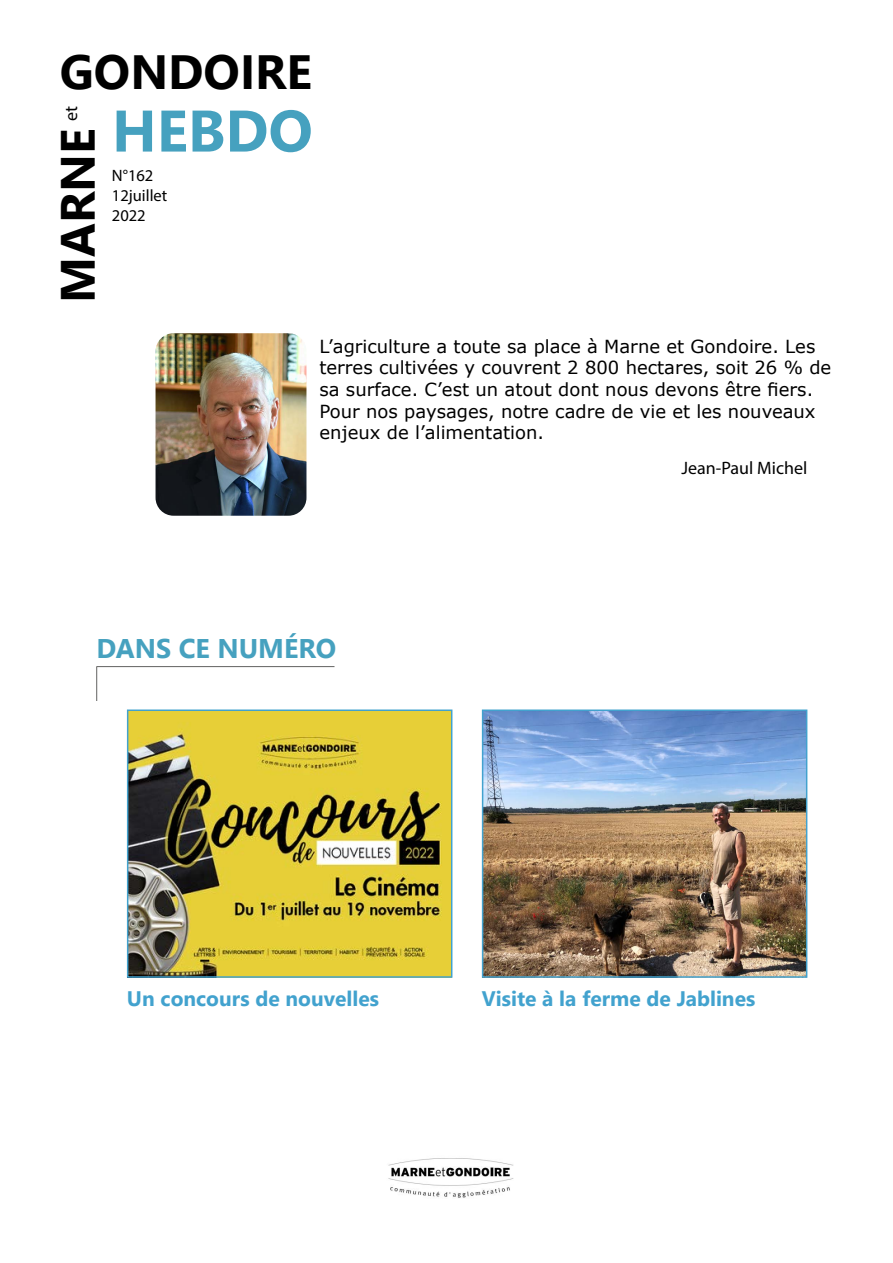
<style>
.page{position:relative;width:893px;height:1263px;background:#fff}
.page>*{position:absolute;margin:0;border:0;box-sizing:border-box;transform-origin:0 0}
.t1{font:700 58.5px "Nirmala UI";color:#46a1bf}
.t2{font:700 48px "Nirmala UI";color:#000}
.t3{font:700 27px "Nirmala UI";color:#46a1bf}
.t4{font:700 21px "Nirmala UI";color:#42a2ce}
.t5{font:18px/21.6px "Verdana";color:#000}
.t6{font:18px "Myriad Pro";color:#000}
.t7{font:16.5px/19.8px "Myriad Pro";color:#000}
</style>
<div class="page">
<img style="left:156px;top:333px;width:150px;height:183px">
<img style="left:388px;top:1158px;width:126px;height:40px">
<img style="left:485px;top:712px;width:319px;height:263px">
<div style="left:482px;top:709px;width:325px;height:269px;border:2px solid #42a2ce"></div>
<hr style="left:96px;top:667px;width:1px;height:34px;background:#616160">
<hr style="left:96px;top:666px;width:238px;height:1px;background:#616160">
<img style="left:130px;top:712px;width:319px;height:263px">
<div style="left:127px;top:709px;width:325px;height:269px;border:2px solid #42a2ce"></div>
<h2 class="t2" style="left:60px;top:32px;width:254px">GONDOIRE</h2>
<p class="t6" style="left:60px;top:121px;width:16px;rotate:-90deg">et</p>
<h2 class="t2" style="left:38px;top:303px;width:176px;rotate:-90deg">MARNE</h2>
<h1 class="t1" style="left:112px;top:83px;width:202px">HEBDO</h1>
<p class="t7" style="left:112px;top:166px;width:57px">N°162<br>12juillet<br>2022</p>
<p class="t5" style="left:319px;top:335px;width:513px">L’agriculture a toute sa place à Marne et Gondoire. Les terres cultivées y couvrent 2 800 hectares, soit 26 % de sa surface. C’est un atout dont nous devons être fiers.<br>Pour nos paysages, notre cadre de vie et les nouveaux enjeux de l’alimentation.</p>
<p class="t6" style="left:682px;top:457px;width:127px">Jean-Paul Michel</p>
<h3 class="t3" style="left:96px;top:626px;width:241px">DANS CE NUMÉRO</h3>
<p class="t4" style="left:127px;top:981px;width:254px">Un concours de nouvelles</p>
<p class="t4" style="left:482px;top:981px;width:275px">Visite à la ferme de Jablines</p>
</div>
